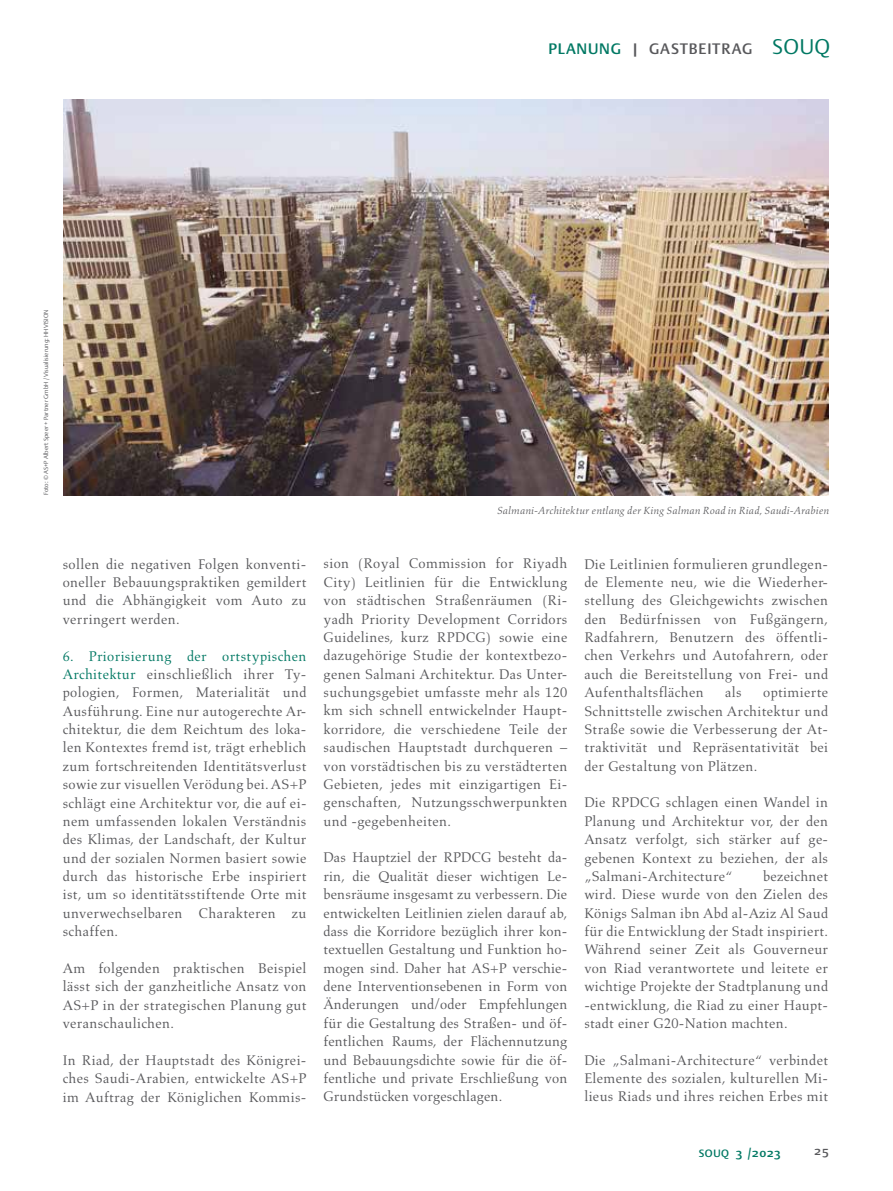
<style>
.page{position:relative;width:893px;height:1191px;background:#fff}
.page>*{position:absolute;margin:0;border:0;box-sizing:border-box;transform-origin:0 0}
.t1{font:500 15px "DTL Argo TOT";letter-spacing:.05em;color:#58585b}
.t2{font:14.25px/18.3px "Aldus LT Std";letter-spacing:.025em;color:#58585b;text-align:justify}
.t3{font:500 12px "DTL Argo TOT";color:#007863}
.t4{font:500 12px "DTL Argo TOT";color:#58585b}
.t5{font:italic 10.5px "Aldus LT Std";letter-spacing:.005em;color:#58585b}
.t6{font:300 6px "DTL Argo TOT";color:#58585b}
.s1{color:#007863}
.s2{font-weight:300;font-size:21px;color:#007863}
.s3{font-size:10.5px}
</style>
<div class="page">
<img style="left:64px;top:99px;width:765px;height:396px">
<p class="t1" style="left:548px;top:40px;width:283px"><span class="s1">PLANUNG</span> | GASTBEITRAG <span class="s2">SOUQ</span></p>
<p class="t6" style="left:42px;top:495px;width:187px;rotate:-90deg">Foto: © AS+P Albert Speer + Partner GmbH / Visualisierung: HHVISION</p>
<p class="t2" style="left:63px;top:555px;width:245px">sollen die negativen Folgen konventi&shy;oneller Bebauungspraktiken gemildert und die Abhängigkeit vom Auto zu verringert werden.</p>
<p class="t2" style="left:63px;top:647px;width:245px"><span class="s1">6. Priorisierung der ortstypischen Architektur</span> einschließlich ihrer Ty&shy;pologien, Formen, Materialität und Ausführung. Eine nur autogerechte Ar&shy;chitektur, die dem Reichtum des loka&shy;len Kontextes fremd ist, trägt erheblich zum fortschreitenden Identitätsverlust sowie zur visuellen Verödung bei. AS+P schlägt eine Architektur vor, die auf ei&shy;nem umfassenden lokalen Verständnis des Klimas, der Landschaft, der Kultur und der sozialen Normen basiert sowie durch das historische Erbe inspiriert ist, um so identitätsstiftende Orte mit unverwechselbaren Charakteren zu schaffen.</p>
<p class="t2" style="left:63px;top:959px;width:245px">Am folgenden praktischen Beispiel lässt sich der ganzheitliche Ansatz von AS+P in der strategischen Planung gut veranschaulichen.</p>
<p class="t2" style="left:63px;top:1051px;width:245px">In Riad, der Hauptstadt des Königrei&shy;ches Saudi-Arabien, entwickelte AS+P im Auftrag der Königlichen Kommis-</p>
<p class="t5" style="left:497px;top:504px;width:334px">Salmani-Architektur entlang der King Salman Road in Riad, Saudi-Arabien</p>
<p class="t2" style="left:324px;top:554px;width:245px">sion (Royal Commission for Riyadh City) Leitlinien für die Entwicklung von städtischen Straßenräumen (Ri&shy;yadh Priority Development Corridors Guidelines, kurz RPDCG) sowie eine dazugehörige Studie der kontextbezo&shy;genen Salmani Architektur. Das Unter&shy;suchungsgebiet umfasste mehr als 120 km sich schnell entwickelnder Haupt&shy;korridore, die verschiedene Teile der saudischen Hauptstadt durchqueren – von vorstädtischen bis zu verstädterten Gebieten, jedes mit einzigartigen Ei&shy;genschaften, Nutzungsschwerpunkten und -gegebenheiten.</p>
<p class="t2" style="left:324px;top:848px;width:245px">Das Hauptziel der RPDCG besteht da&shy;rin, die Qualität dieser wichtigen Le&shy;bensräume insgesamt zu verbessern. Die entwickelten Leitlinien zielen darauf ab, dass die Korridore bezüglich ihrer kon&shy;textuellen Gestaltung und Funktion ho&shy;mogen sind. Daher hat AS+P verschie&shy;dene Interventionsebenen in Form von Änderungen und/oder Empfehlungen für die Gestaltung des Straßen- und öf&shy;fentlichen Raums, der Flächennutzung und Bebauungsdichte sowie für die öf&shy;fentliche und private Erschließung von Grundstücken vorgeschlagen.</p>
<p class="t2" style="left:584px;top:555px;width:245px">Die Leitlinien formulieren grundlegen&shy;de Elemente neu, wie die Wiederher&shy;stellung des Gleichgewichts zwischen den Bedürfnissen von Fußgängern, Radfahrern, Benutzern des öffentli&shy;chen Verkehrs und Autofahrern, oder auch die Bereitstellung von Frei- und Aufenthaltsflächen</p>
<p class="t2" style="left:725px;top:683px;width:18px">als</p>
<p class="t2" style="left:584px;top:683px;width:245px;text-indent:179px">optimierte Schnittstelle zwischen Architektur und Straße sowie die Verbesserung der At&shy;traktivität und Repräsentativität bei der Gestaltung von Plätzen.</p>
<p class="t2" style="left:584px;top:793px;width:245px">Die RPDCG schlagen einen Wandel in Planung und Architektur vor, der den Ansatz verfolgt, sich stärker auf ge&shy;gebenen Kontext zu beziehen, der als „Salmani-Architecture“</p>
<p class="t2" style="left:584px;top:867px;width:245px;text-indent:179px">bezeichnet wird. Diese wurde von den Zielen des Königs Salman ibn Abd al-Aziz Al Saud für die Entwicklung der Stadt inspiriert.<br>Während seiner Zeit als Gouverneur von Riad verantwortete und leitete er wichtige Projekte der Stadtplanung und -entwicklung, die Riad zu einer Haupt&shy;stadt einer G20-Nation machten.</p>
<p class="t2" style="left:584px;top:1051px;width:245px">Die „Salmani-Architecture“ verbindet Elemente des sozialen, kulturellen Mi&shy;lieus Riads und ihres reichen Erbes mit</p>
<p class="t3" style="left:699px;top:1145px;width:83px"><span class="s3">SOUQ</span> 3 /2023</p>
<p class="t4" style="left:815px;top:1144px;width:16px">25</p>
</div>
